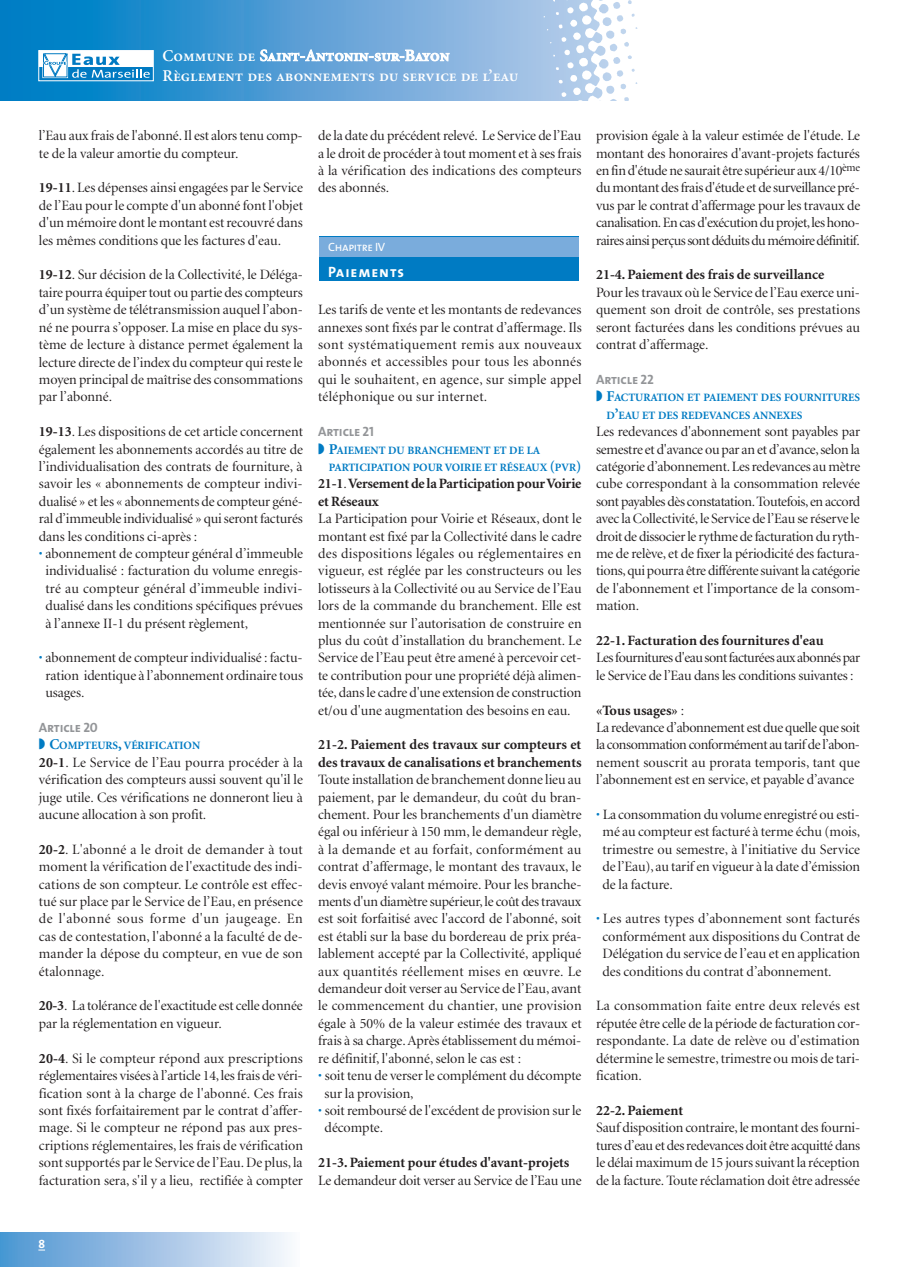
<style>
.page{position:relative;width:897px;height:1267px;background:#fff}
.page>*{position:absolute;margin:0;border:0;box-sizing:border-box;transform-origin:0 0}
.t1{font:16.5px/20.1px "Minion Semibold SC";color:#fff}
.t2{font:15px "The Sans Bold Caps";letter-spacing:.06em;color:#fff}
.t3{font:14.25px/17.4px "Minion Display";letter-spacing:-.005em;color:#231f20;text-align:justify}
.t4{font:700 14.25px/17.4px "Minion";color:#231f20}
.t5{font:14.25px/17.4px "Minion Display";letter-spacing:-.03em;color:#231f20}
.t6{font:13.5px "The Sans Bold Caps";letter-spacing:-.01em;color:#939598}
.t7{font:12px "The Sans Caps";letter-spacing:-.03em;color:#fff}
.t8{font:12px "The Sans Bold Caps";color:#fff}
.t9{font:700 11.25px/17.4px "Minion";color:#007bc3}
.s1{font-family:"Minion";font-weight:700}
.s2{color:#007bc3}
.s3{font-size:15px}
.s4{font-family:"Minion Display";font-weight:400}
</style>
<div class="page">
<div style="left:320px;top:237px;width:259px;height:44px;background:#007bc3"></div>
<div style="left:320px;top:237px;width:259px;height:20px;background:#7aacdc"></div>
<div style="left:0;top:1232px;width:300px;height:35px;background:linear-gradient(to right,#4c93d1,#f8f7fc)"></div>
<svg style="left:0;top:0;width:512px;height:100px;background:#4b9bd4"></svg>
<svg style="left:40px;top:52px;width:112px;height:27px"></svg>
<div style="left:38px;top:50px;width:116px;height:31px;border:1px solid #fff"></div>
<svg style="left:512px;top:0;width:126px;height:101px"></svg>
<svg style="left:0;top:1263px;width:3px;height:4px"></svg>
<p class="t1" style="left:163px;top:46px;width:357px">Commune de Saint-Antonin-sur-Bayon<br>Règlement des abonnements du service de l’eau</p>
<p class="t3" style="left:39px;top:128px;width:265px">l’Eau aux frais de l'abonné. Il est alors tenu comp&shy;te de la valeur amortie du compteur.</p>
<p class="t3" style="left:39px;top:180px;width:265px"><span class="s1">19-11</span>. Les dépenses ainsi engagées par le Service de l’Eau pour le compte d'un abonné font l'objet d'un mémoire dont le montant est recouvré dans les mêmes conditions que les factures d'eau.</p>
<p class="t3" style="left:39px;top:267px;width:266px"><span class="s1">19-12</span>. Sur décision de la Collectivité, le Déléga&shy;taire pourra équiper tout ou partie des compteurs d’un système de télétransmission auquel l’abon&shy;né ne pourra s’opposer. La mise en place du sys&shy;tème de lecture à distance permet également la lecture directe de l’index du compteur qui reste le moyen principal de maîtrise des consommations par l’abonné.</p>
<p class="t3" style="left:39px;top:424px;width:266px"><span class="s1">19-13</span>. Les dispositions de cet article concernent également les abonnements accordés au titre de l’individualisation des contrats de fourniture, à savoir les « abonnements de compteur indivi&shy;dualisé » et les « abonnements de compteur géné&shy;ral d’immeuble individualisé » qui seront facturés dans les conditions ci-après :</p>
<p class="t3" style="left:45px;top:546px;width:259px;text-indent:-6px"><span class="s2">•</span> abonnement de compteur général d’immeuble individualisé : facturation du volume enregis&shy;tré au compteur général d’immeuble indivi&shy;dualisé dans les conditions spécifiques prévues à l’annexe II-1 du présent règlement,</p>
<p class="t3" style="left:45px;top:650px;width:259px;text-indent:-6px"><span class="s2">•</span> abonnement de compteur individualisé : factu&shy;ration identique à l’abonnement ordinaire tous usages.</p>
<p class="t6" style="left:39px;top:723px;width:60px">Article 20</p>
<p class="t9" style="left:39px;top:738px;width:163px">◗ <span class="s3">C</span>OMPTEURS<span class="s3">,</span> VÉRIFICATION</p>
<p class="t3" style="left:39px;top:754px;width:266px"><span class="s1">20-1</span>. Le Service de l’Eau pourra procéder à la vérification des compteurs aussi souvent qu'il le juge utile. Ces vérifications ne donneront lieu à aucune allocation à son profit.</p>
<p class="t3" style="left:39px;top:841px;width:265px"><span class="s1">20-2</span>. L'abonné a le droit de demander à tout moment la vérification de l'exactitude des indi&shy;cations de son compteur. Le contrôle est effec&shy;tué sur place par le Service de l’Eau, en présence de l'abonné sous forme d'un jaugeage. En cas de contestation, l'abonné a la faculté de de - mander la dépose du compteur, en vue de son étalonnage.</p>
<p class="t3" style="left:39px;top:998px;width:265px"><span class="s1">20-3</span>. La tolérance de l'exactitude est celle donnée par la réglementation en vigueur.</p>
<p class="t3" style="left:39px;top:1050px;width:266px"><span class="s1">20-4</span>. Si le compteur répond aux prescriptions réglementaires visées à l’article 14, les frais de véri&shy;fication sont à la charge de l'abonné. Ces frais sont fixés forfaitairement par le contrat d’affer&shy;mage. Si le compteur ne répond pas aux pres&shy;criptions réglementaires, les frais de vérification sont supportés par le Service de l’Eau. De plus, la facturation sera, s'il y a lieu, rectifiée à compter</p>
<p class="t3" style="left:318px;top:128px;width:265px">de la date du précédent relevé. Le Service de l’Eau a le droit de procéder à tout moment et à ses frais à la vérification des indications des compteurs des abonnés.</p>
<p class="t7" style="left:328px;top:243px;width:59px">Chapitre IV</p>
<p class="t2" style="left:328px;top:267px;width:77px">Paiements</p>
<p class="t3" style="left:318px;top:302px;width:265px">Les tarifs de vente et les montants de redevances annexes sont fixés par le contrat d’affermage. Ils sont systématiquement remis aux nouveaux abonnés et accessibles pour tous les abonnés qui le souhaitent, en agence, sur simple appel téléphonique ou sur internet.</p>
<p class="t6" style="left:318px;top:427px;width:57px">Article 21</p>
<p class="t9" style="left:329px;top:442px;width:254px;text-indent:-11px">◗ <span class="s3">P</span>AIEMENT DU BRANCHEMENT ET DE LA<br>PARTICIPATION POUR VOIRIE ET RÉSEAUX <span class="s3">(</span>PVR<span class="s3">)</span></p>
<p class="t4" style="left:318px;top:476px;width:265px">21-1<span class="s4">.</span>Versement de la Participation pour Voirie et Réseaux</p>
<p class="t3" style="left:318px;top:511px;width:265px">La Participation pour Voirie et Réseaux, dont le montant est fixé par la Collectivité dans le cadre des dispositions légales ou réglementaires en vigueur, est réglée par les constructeurs ou les lotisseurs à la Collectivité ou au Service de l’Eau lors de la commande du branchement. Elle est mentionnée sur l’autorisation de construire en plus du coût d’installation du branchement. Le Service de l’Eau peut être amené à percevoir cet&shy;te contribution pour une propriété déjà alimen&shy;tée, dans le cadre d'une extension de construction et/ou d'une augmentation des besoins en eau.</p>
<p class="t4" style="left:318px;top:737px;width:265px">21-2. Paiement des travaux sur compteurs et des travaux de canalisations et branchements</p>
<p class="t3" style="left:318px;top:772px;width:265px">Toute installation de branchement donne lieu au paiement, par le demandeur, du coût du bran&shy;chement. Pour les branchements d'un diamètre égal ou inférieur à 150 mm, le demandeur règle, à la demande et au forfait, conformément au contrat d’affermage, le montant des travaux, le devis envoyé valant mémoire. Pour les branche&shy;ments d'un diamètre supérieur, le coût des travaux est soit forfaitisé avec l'accord de l'abonné, soit est établi sur la base du bordereau de prix préa&shy;lablement accepté par la Collectivité, appliqué aux quantités réellement mises en œuvre. Le demandeur doit verser au Service de l’Eau, avant le commencement du chantier, une provision égale à 50% de la valeur estimée des travaux et frais à sa charge. Après établissement du mémoi&shy;re définitif, l'abonné, selon le cas est :</p>
<p class="t3" style="left:325px;top:1068px;width:258px;text-indent:-6px"><span class="s2">•</span> soit tenu de verser le complément du décompte sur la provision,</p>
<p class="t3" style="left:325px;top:1102px;width:258px;text-indent:-6px"><span class="s2">•</span> soit remboursé de l'excédent de provision sur le décompte.</p>
<p class="t4" style="left:318px;top:1155px;width:253px">21-3. Paiement pour études d'avant-projets</p>
<p class="t3" style="left:318px;top:1172px;width:265px">Le demandeur doit verser au Service de l’Eau une</p>
<p class="t3" style="left:596px;top:128px;width:266px">provision égale à la valeur estimée de l'étude. Le montant des honoraires d'avant-projets facturés en fin d'étude ne saurait être supérieur aux 4/10<sup>ème </sup>du montant des frais d'étude et de surveillance pré&shy;vus par le contrat d’affermage pour les travaux de canalisation. En cas d'exécution du projet, les hono&shy;raires ainsi perçus sont déduits du mémoire définitif.</p>
<p class="t4" style="left:596px;top:267px;width:230px">21-4. Paiement des frais de surveillance</p>
<p class="t3" style="left:596px;top:285px;width:265px">Pour les travaux où le Service de l’Eau exerce uni&shy;quement son droit de contrôle, ses prestations seront facturées dans les conditions prévues au contrat d’affermage.</p>
<p class="t6" style="left:596px;top:375px;width:59px">Article 22</p>
<p class="t9" style="left:606px;top:390px;width:255px;text-indent:-10px">◗ <span class="s3">F</span>ACTURATION ET PAIEMENT DES FOURNITURES<br>D<span class="s3">’</span>EAU ET DES REDEVANCES ANNEXES</p>
<p class="t3" style="left:596px;top:424px;width:266px">Les redevances d'abonnement sont payables par semestre et d'avance ou par an et d’avance, selon la catégorie d’abonnement. Les redevances au mètre cube correspondant à la consommation relevée sont payables dès constatation. Toutefois, en accord avec la Collectivité, le Service de l’Eau se réserve le droit de dissocier le rythme de facturation du ryth&shy;me de relève, et de fixer la périodicité des factura&shy;tions, qui pourra être différente suivant la catégorie de l'abonnement et l'importance de la consom&shy;mation.</p>
<p class="t4" style="left:596px;top:633px;width:229px">22-1. Facturation des fournitures d'eau</p>
<p class="t5" style="left:596px;top:650px;width:266px">Les fournitures d'eau sont facturées aux abonnés par le Service de l’Eau dans les conditions suivantes :</p>
<p class="t4" style="left:596px;top:702px;width:90px">«Tous usages» <span class="s4">:</span></p>
<p class="t3" style="left:596px;top:720px;width:265px">La redevance d’abonnement est due quelle que soit la consommation conformément au tarif de l’abon&shy;nement souscrit au prorata temporis, tant que l’abonnement est en service, et payable d’avance</p>
<p class="t3" style="left:602px;top:807px;width:259px;text-indent:-6px"><span class="s2">•</span> La consommation du volume enregistré ou esti&shy;mé au compteur est facturé à terme échu (mois, trimestre ou semestre, à l'initiative du Service de l’Eau), au tarif en vigueur à la date d’émission de la facture.</p>
<p class="t3" style="left:602px;top:911px;width:259px;text-indent:-6px"><span class="s2">•</span> Les autres types d’abonnement sont facturés conformément aux dispositions du Contrat de Délégation du service de l’eau et en application des conditions du contrat d’abonnement.</p>
<p class="t3" style="left:596px;top:998px;width:266px">La consommation faite entre deux relevés est réputée être celle de la période de facturation cor&shy;respondante. La date de relève ou d'estimation détermine le semestre, trimestre ou mois de tari&shy;fication.</p>
<p class="t4" style="left:596px;top:1102px;width:89px">22-2. Paiement</p>
<p class="t3" style="left:596px;top:1120px;width:266px">Sauf disposition contraire, le montant des fourni&shy;tures d’eau et des redevances doit être acquitté dans le délai maximum de 15 jours suivant la réception de la facture. Toute réclamation doit être adressée</p>
<p class="t8" style="left:38px;top:1240px;width:8px">8</p>
</div>
